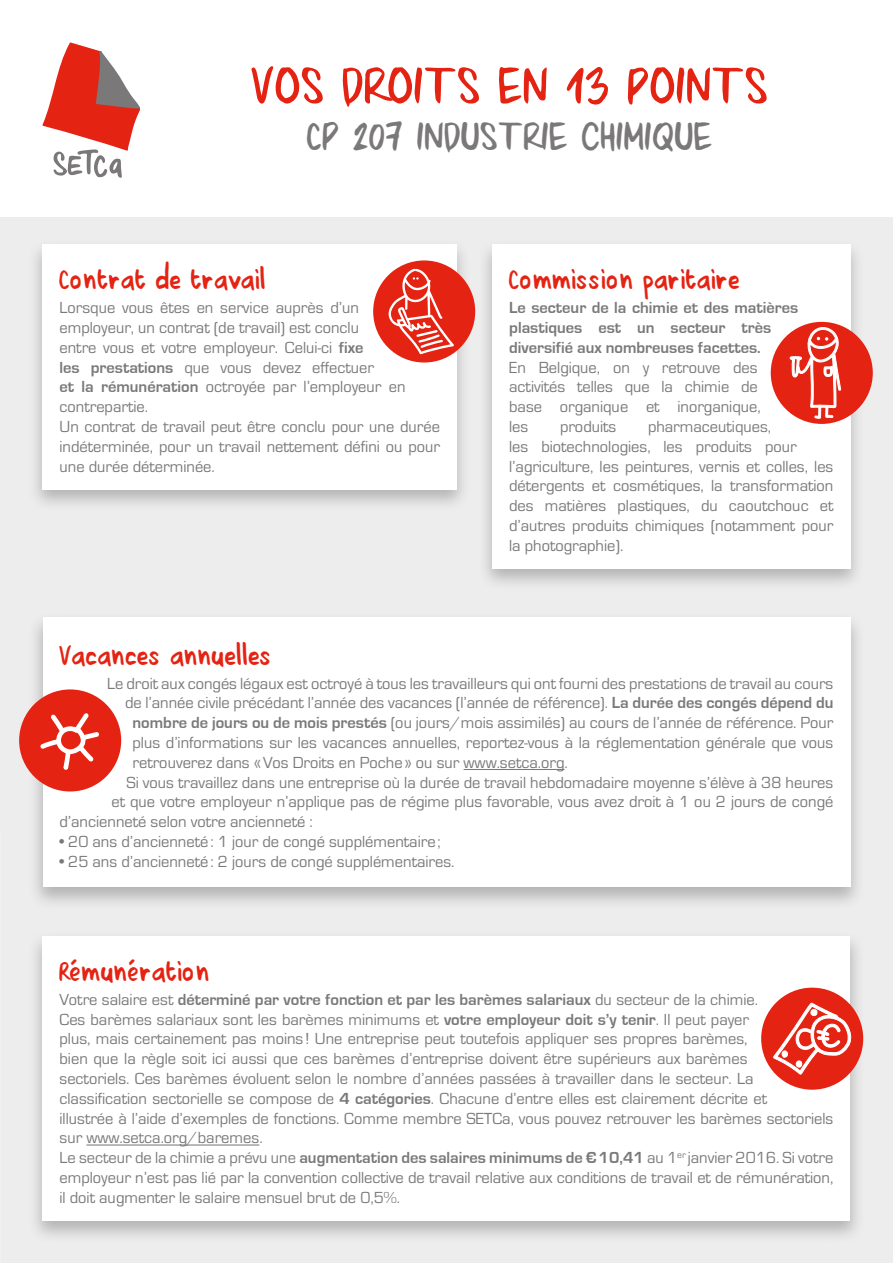
<style>
.page{position:relative;width:893px;height:1263px;background:#fff}
.page>*{position:absolute;margin:0;border:0;box-sizing:border-box;transform-origin:0 0}
.t1{font:51px "C2015 Text";color:#e42313}
.t2{font:39px "C2015 Text";color:#7b7879}
.t3{font:27px "ESSV2016 Text";color:#e42313}
.t4{font:16.5px/19.8px "Eurostile";color:#7b7879}
.t5{font:700 16.5px/19.8px "Eurostile";color:#7b7879}
.s1{font-weight:700}
</style>
<div class="page">
<div style="left:0;top:218px;width:893px;height:1045px;background:#ededed"></div>
<div style="left:478px;top:238px;width:387px;height:353px;background:#7b7879;opacity:.5"></div>
<div style="left:492px;top:244px;width:358px;height:324px;background:#fff"></div>
<div style="left:771px;top:322px;width:102px;height:102px;background:#e42313;border-radius:50%"></div>
<div style="left:28px;top:238px;width:444px;height:275px;background:#7b7879;opacity:.5"></div>
<div style="left:43px;top:244px;width:414px;height:245px;background:#fff"></div>
<div style="left:373px;top:260px;width:102px;height:102px;background:#e42313;border-radius:50%"></div>
<svg style="left:389px;top:269px;width:65px;height:85px"></svg>
<div style="left:28px;top:930px;width:837px;height:313px;background:#7b7879;opacity:.5"></div>
<div style="left:43px;top:935px;width:807px;height:285px;background:#fff"></div>
<hr style="left:86px;top:1144px;width:173px;height:1px;background:#7b7879">
<div style="left:761px;top:988px;width:102px;height:102px;background:#e42313;border-radius:50%"></div>
<svg style="left:42px;top:42px;width:98px;height:136px"></svg>
<svg style="left:773px;top:1002px;width:79px;height:73px"></svg>
<div style="left:28px;top:612px;width:837px;height:298px;background:#7b7879;opacity:.5"></div>
<div style="left:43px;top:617px;width:807px;height:270px;background:#fff"></div>
<hr style="left:464px;top:769px;width:100px;height:1px;background:#7b7879">
<div style="left:19px;top:689px;width:102px;height:102px;background:#e42313;border-radius:50%"></div>
<svg style="left:40px;top:713px;width:59px;height:57px"></svg>
<svg style="left:789px;top:327px;width:52px;height:97px"></svg>
<h1 class="t1" style="left:251px;top:45px;width:519px">VOS DROITS EN 13 POINTS</h1>
<h2 class="t2" style="left:307px;top:106px;width:408px">CP 207 INDUSTRIE CHIMIQUE</h2>
<h3 class="t3" style="left:60px;top:258px;width:208px">Contrat de travail</h3>
<p class="t4" style="left:60px;top:298px;width:382px">Lorsque vous êtes en service auprès d’un<br>employeur, un contrat (de travail) est conclu<br>entre vous et votre employeur. Celui-ci <span class="s1">fixe<br>les prestations</span> que vous devez effectuer<br><span class="s1">et la rémunération</span> octroyée par l’employeur en contrepartie.<br>Un contrat de travail peut être conclu pour une durée indéterminée, pour un travail nettement défini ou pour une durée déterminée.</p>
<h3 class="t3" style="left:509px;top:258px;width:233px">Commission paritaire</h3>
<p class="t5" style="left:509px;top:298px;width:290px">Le secteur de la chimie et des matières plastiques est un secteur très diversifié aux nombreuses facettes.</p>
<p class="t4" style="left:509px;top:358px;width:253px">En Belgique, on y retrouve des activités telles que la chimie de base organique et inorganique, les</p>
<p class="t4" style="left:509px;top:417px;width:326px;text-indent:139px">pharmaceutiques,<br>les biotechnologies, les produits pour l’agriculture, les peintures, vernis et colles, les détergents et cosmétiques, la transformation des matières plastiques, du caoutchouc et d’autres produits chimiques (notamment pour la photographie).</p>
<p class="t4" style="left:560px;top:417px;width:58px">produits</p>
<h3 class="t3" style="left:60px;top:634px;width:215px">Vacances annuelles</h3>
<p class="t4" style="left:107px;top:674px;width:728px">Le droit aux congés légaux est octroyé à tous les travailleurs qui ont fourni des prestations de travail au cours</p>
<p class="t4" style="left:125px;top:693px;width:710px">de l’année civile précédant l’année des vacances (l’année de référence). <span class="s1">La durée des congés dépend du</span></p>
<p class="t4" style="left:133px;top:713px;width:702px"><span class="s1">nombre de jours ou de mois prestés</span> (ou jours/mois assimilés) au cours de l’année de référence. Pour</p>
<p class="t4" style="left:133px;top:733px;width:702px">plus d’informations sur les vacances annuelles, reportez-vous à la réglementation générale que vous</p>
<p class="t4" style="left:133px;top:753px;width:437px">retrouverez dans «Vos Droits en Poche» ou sur www.setca.org.</p>
<p class="t4" style="left:127px;top:773px;width:708px">Si vous travaillez dans une entreprise où la durée de travail hebdomadaire moyenne s’élève à 38 heures</p>
<p class="t4" style="left:112px;top:792px;width:723px">et que votre employeur n’applique pas de régime plus favorable, vous avez droit à 1 ou 2 jours de congé</p>
<p class="t4" style="left:60px;top:812px;width:255px">d’ancienneté selon votre ancienneté :</p>
<p class="t4" style="left:60px;top:832px;width:383px">• 20 ans d’ancienneté: 1 jour de congé supplémentaire ;</p>
<p class="t4" style="left:60px;top:852px;width:396px">• 25 ans d’ancienneté: 2 jours de congé supplémentaires.</p>
<h3 class="t3" style="left:60px;top:950px;width:152px">Rémunération</h3>
<p class="t4" style="left:60px;top:990px;width:775px">Votre salaire est <span class="s1">déterminé par votre fonction et par les barèmes salariaux</span> du secteur de la chimie.<br>Ces barèmes salariaux sont les barèmes minimums et <span class="s1">votre employeur doit s’y tenir</span>. Il peut payer<br>plus, mais certainement pas moins ! Une entreprise peut toutefois appliquer ses propres barèmes,<br>bien que la règle soit ici aussi que ces barèmes d’entreprise doivent être supérieurs aux barèmes<br>sectoriels. Ces barèmes évoluent selon le nombre d’années passées à travailler dans le secteur. La classification sectorielle se compose de <span class="s1">4 catégories</span>. Chacune d’entre elles est clairement décrite et<br>illustrée à l’aide d’exemples de fonctions. Comme membre SETCa, vous pouvez retrouver les barèmes sectoriels sur www.setca.org/baremes.<br>Le secteur de la chimie a prévu une <span class="s1">augmentation des salaires minimums de €10,41</span> au 1<sup>er</sup> janvier 2016. Si votre employeur n’est pas lié par la convention collective de travail relative aux conditions de travail et de rémunération, il doit augmenter le salaire mensuel brut de 0,5%.</p>
</div>
